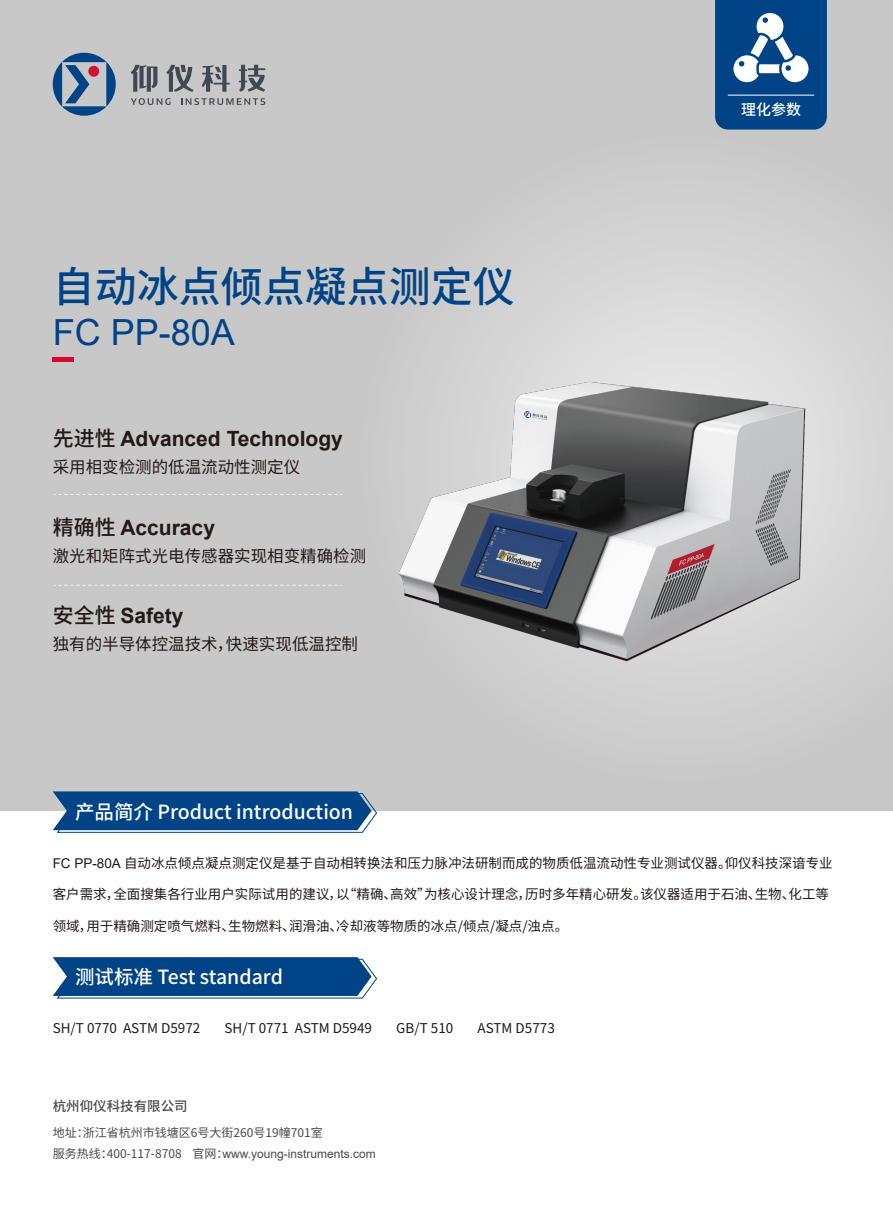
<style>
.page{position:relative;width:893px;height:1212px;background:#fff}
.page>*{position:absolute;margin:0;border:0;box-sizing:border-box;transform-origin:0 0}
.t1{font:500 42px "Source Han Sans CN";color:#004386}
.t2{font:36px "Arial";color:#004386}
.t3{font:700 21px "Arial";color:#221815}
.t4{font:500 19.5px "Source Han Sans CN";color:#fff}
.t5{font:16.5px "Source Han Sans CN";color:#221815}
.t6{font:500 15px "Source Han Sans CN";color:#fff}
.t7{font:13.5px "Source Han Sans CN";color:#221815}
.t8{font:500 13.5px "Source Han Sans CN";color:#4c4948}
.t9{font:12px "Arial";color:#4c4948}
.t10{font:12px "Source Han Sans CN";color:#4c4948}
.s1{font-family:"Source Han Sans CN";font-weight:500}
.s2{font-family:"Arial"}
.s3{font-family:"Source Han Sans CN"}
</style>
<div class="page">
<div style="left:0;top:0;width:893px;height:811px;background:linear-gradient(to right,#c6c6c6,#d1d0d1)"></div>
<hr style="left:53px;top:357px;width:21px;height:4px;background:#d8092f">
<svg style="left:54px;top:494px;width:288px;height:1px"></svg>
<svg style="left:54px;top:585px;width:288px;height:1px"></svg>
<svg style="left:53px;top:791px;width:324px;height:42px;background:#185490"></svg>
<svg style="left:53px;top:957px;width:324px;height:41px;background:#185591"></svg>
<svg style="left:715px;top:0;width:112px;height:130px;background:#276098"></svg>
<svg style="left:53px;top:53px;width:63px;height:63px;background:#7792ad"></svg>
<div style="left:88px;top:66px;width:11px;height:11px;background:#cb1530;border-radius:50%"></div>
<svg style="left:131px;top:98px;width:40px;height:7px"></svg>
<svg style="left:181px;top:98px;width:84px;height:7px"></svg>
<svg style="left:166px;top:65px;width:28px;height:27px"></svg>
<svg style="left:131px;top:65px;width:27px;height:27px"></svg>
<svg style="left:239px;top:65px;width:26px;height:27px"></svg>
<svg style="left:202px;top:65px;width:28px;height:27px"></svg>
<img style="left:376px;top:358px;width:450px;height:329px">
<h1 class="t1" style="left:53px;top:263px;width:464px">自动冰点倾点凝点测定仪</h1>
<h2 class="t2" style="left:53px;top:308px;width:184px">FC PP-80A</h2>
<h3 class="t3" style="left:53px;top:424px;width:292px"><span class="s1">先进性</span> Advanced Technology</h3>
<p class="t5" style="left:53px;top:458px;width:249px">采用相变检测的低温流动性测定仪</p>
<h3 class="t3" style="left:53px;top:513px;width:164px"><span class="s1">精确性</span> Accuracy</h3>
<p class="t5" style="left:53px;top:546px;width:315px">激光和矩阵式光电传感器实现相变精确检测</p>
<h3 class="t3" style="left:53px;top:601px;width:132px"><span class="s1">安全性</span> Safety</h3>
<p class="t5" style="left:53px;top:635px;width:307px">独有的半导体控温技术，快速实现低温控制</p>
<p class="t6" style="left:741px;top:101px;width:61px">理化参数</p>
<h3 class="t4" style="left:75px;top:800px;width:280px">产品简介 Product introduction</h3>
<p class="t7" style="left:53px;top:855px;width:782px"><span class="s2">FC PP-80A</span> 自动冰点倾点凝点测定仪是基于自动相转换法和压力脉冲法研制而成的物质低温流动性专业测试仪器。仰仪科技深谙专业</p>
<p class="t7" style="left:53px;top:886px;width:778px">客户需求，全面搜集各行业用户实际试用的建议，以“精确、高效”为核心设计理念，历时多年精心研发。该仪器适用于石油、生物、化工等</p>
<p class="t7" style="left:53px;top:918px;width:517px">领域，用于精确测定喷气燃料、生物燃料、润滑油、冷却液等物质的冰点/倾点/凝点/浊点。</p>
<h3 class="t4" style="left:75px;top:966px;width:209px">测试标准 Test standard</h3>
<p class="t7" style="left:53px;top:1021px;width:149px">SH/T 0770 ASTM D5972</p>
<p class="t7" style="left:224px;top:1021px;width:149px">SH/T 0771 ASTM D5949</p>
<p class="t7" style="left:396px;top:1021px;width:59px">GB/T 510</p>
<p class="t7" style="left:478px;top:1021px;width:79px">ASTM D5773</p>
<p class="t8" style="left:53px;top:1098px;width:136px">杭州仰仪科技有限公司</p>
<p class="t10" style="left:53px;top:1126px;width:271px">地址：浙江省杭州市钱塘区6号大街260号19幢701室</p>
<p class="t9" style="left:53px;top:1146px;width:325px"><span class="s3">服务热线：400-117-8708 官网：</span>www.young-instruments.com</p>
</div>
